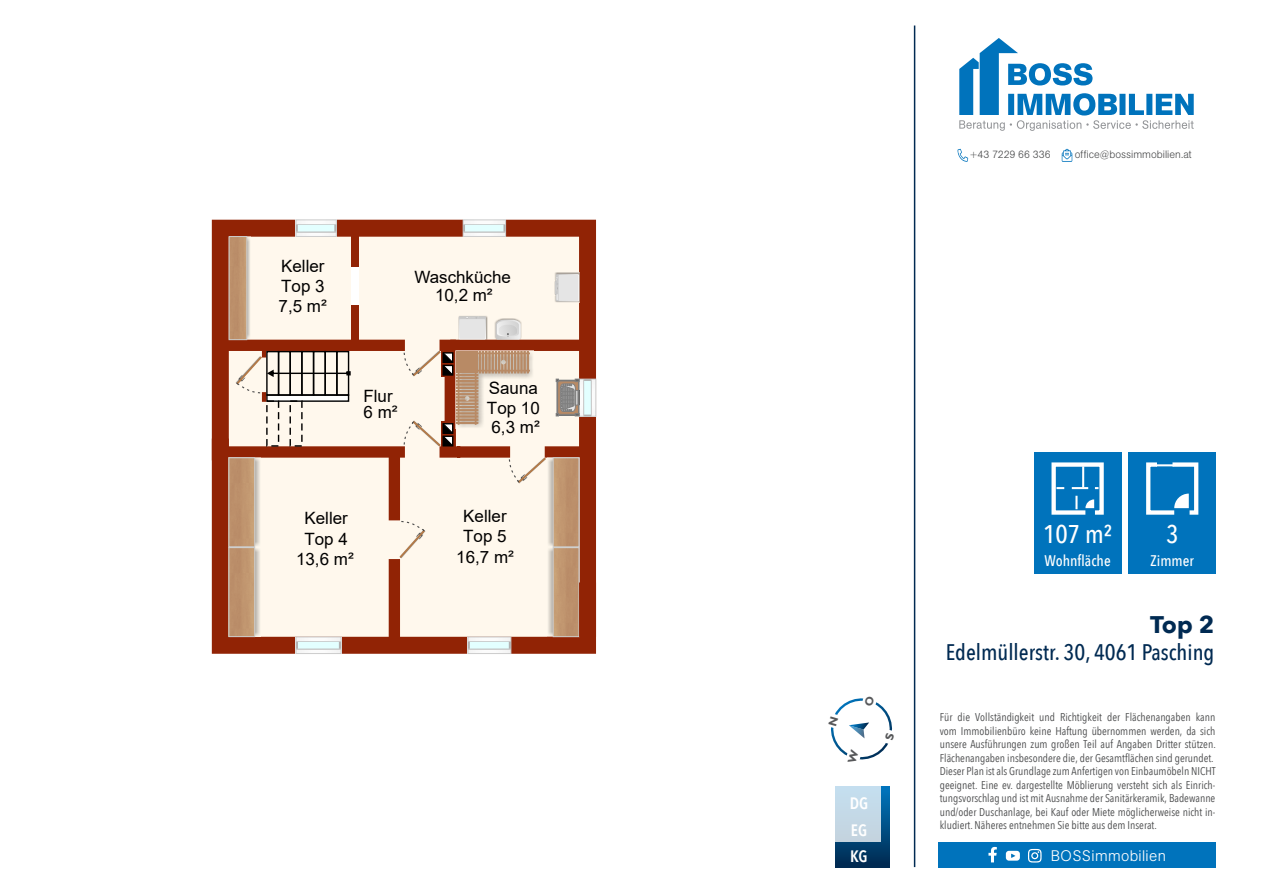
<style>
.page{position:relative;width:1263px;height:893px;background:#fff}
.page>*{position:absolute;margin:0;border:0;box-sizing:border-box;transform-origin:0 0}
.t1{font:500 25.65px "Avenir Next Condensed";color:#fff}
.t2{font:700 24px "Avenir Next";color:#002a52}
.t3{font:500 22.5px "Avenir Next Condensed";color:#002a52}
.t4{font:16.95px/20.4px "Arial";color:#000}
.t5{font:600 16.5px "Avenir Next Condensed";color:#fff}
.t6{font:500 15.3px "Avenir Next Condensed";color:#fff}
.t7{font:300 15.15px "AG Buch BQ";letter-spacing:.025em;color:#fff}
.t8{font:11.25px/13.5px "Avenir Next Condensed";color:#4b4c4d}
.t9{font:300 10.65px "AG Buch BQ";color:#4b4c4d}
</style>
<div class="page">
<svg style="left:957px;top:149px;width:11px;height:13px"></svg>
<svg style="left:1062px;top:149px;width:10px;height:13px"></svg>
<svg style="left:959px;top:38px;width:235px;height:93px"></svg>
<hr style="left:914px;top:26px;width:1px;height:841px;background:#002a52">
<div style="left:939px;top:842px;width:277px;height:25px;background:#0073bc"></div>
<svg style="left:988px;top:847px;width:9px;height:15px"></svg>
<svg style="left:1028px;top:849px;width:13px;height:13px"></svg>
<svg style="left:1006px;top:851px;width:14px;height:10px"></svg>
<svg style="left:211px;top:219px;width:386px;height:435px;background:#e7cbbc"></svg>
<div style="left:545px;top:446px;width:42px;height:12px;background:#912305"></div>
<div style="left:450px;top:340px;width:137px;height:11px;background:#912305"></div>
<div style="left:389px;top:452px;width:11px;height:68px;background:#912305"></div>
<div style="left:389px;top:559px;width:11px;height:86px;background:#912305"></div>
<div style="left:352px;top:237px;width:7px;height:102px;background:#fff"></div>
<div style="left:352px;top:305px;width:7px;height:38px;background:#912305"></div>
<svg style="left:298px;top:639px;width:41px;height:13px"></svg>
<div style="left:296px;top:637px;width:45px;height:17px;border:1px solid #ccc"></div>
<div style="left:296px;top:641px;width:45px;height:8px;background:#ccc"></div>
<svg style="left:296px;top:642px;width:45px;height:7px"></svg>
<div style="left:298px;top:642px;width:41px;height:7px;background:#e3ffff"></div>
<svg style="left:470px;top:639px;width:39px;height:13px"></svg>
<div style="left:468px;top:637px;width:43px;height:17px;border:1px solid #ccc"></div>
<div style="left:468px;top:641px;width:43px;height:8px;background:#ccc"></div>
<svg style="left:468px;top:642px;width:43px;height:7px"></svg>
<div style="left:470px;top:642px;width:39px;height:7px;background:#e3ffff"></div>
<div style="left:579px;top:379px;width:17px;height:37px;background:#fafafa"></div>
<div style="left:579px;top:379px;width:17px;height:37px;border:1px solid #ccc"></div>
<div style="left:583px;top:379px;width:9px;height:37px;background:#ccc"></div>
<svg style="left:465px;top:222px;width:39px;height:13px"></svg>
<div style="left:463px;top:220px;width:43px;height:17px;border:1px solid #ccc"></div>
<svg style="left:463px;top:224px;width:43px;height:8px"></svg>
<svg style="left:463px;top:225px;width:42px;height:6px"></svg>
<div style="left:465px;top:225px;width:38px;height:7px;background:#e3ffff"></div>
<svg style="left:298px;top:222px;width:36px;height:13px"></svg>
<div style="left:296px;top:220px;width:40px;height:17px;border:1px solid #ccc"></div>
<div style="left:296px;top:224px;width:40px;height:8px;background:#ccc"></div>
<svg style="left:296px;top:225px;width:40px;height:6px"></svg>
<div style="left:298px;top:225px;width:36px;height:7px;background:#e3ffff"></div>
<img style="left:516px;top:458px;width:31px;height:27px">
<svg style="left:556px;top:379px;width:35px;height:37px"></svg>
<img style="left:458px;top:315px;width:29px;height:1px">
<img style="left:555px;top:273px;width:24px;height:29px">
<img style="left:554px;top:280px;width:1px;height:15px">
<svg style="left:555px;top:274px;width:24px;height:27px"></svg>
<img style="left:255px;top:483px;width:5px;height:154px">
<img style="left:231px;top:483px;width:22px;height:152px">
<div style="left:229px;top:547px;width:26px;height:90px;border:1px solid #ccc"></div>
<div style="left:229px;top:458px;width:26px;height:89px;border:1px solid #ccc"></div>
<img style="left:548px;top:458px;width:5px;height:179px">
<img style="left:555px;top:460px;width:22px;height:175px">
<div style="left:553px;top:547px;width:26px;height:90px;border:1px solid #ccc"></div>
<div style="left:553px;top:458px;width:26px;height:89px;border:1px solid #ccc"></div>
<img style="left:247px;top:237px;width:3px;height:79px">
<img style="left:231px;top:238px;width:14px;height:78px">
<div style="left:229px;top:236px;width:18px;height:104px;border:1px solid #ccc"></div>
<svg style="left:211px;top:316px;width:335px;height:167px;background:#dcc1b2"></svg>
<div style="left:579px;top:582px;width:17px;height:55px;background:#912305"></div>
<div style="left:352px;top:229px;width:7px;height:38px;background:#912305"></div>
<img style="left:400px;top:529px;width:26px;height:30px">
<svg style="left:398px;top:520px;width:27px;height:38px"></svg>
<div style="left:1034px;top:452px;width:87px;height:122px;background:#0073bc"></div>
<svg style="left:1051px;top:462px;width:53px;height:53px"></svg>
<div style="left:1129px;top:452px;width:87px;height:122px;background:#0073bc"></div>
<svg style="left:1146px;top:462px;width:53px;height:53px"></svg>
<div style="left:835px;top:787px;width:55px;height:80px;background:linear-gradient(to bottom,#0077be,#002a50)"></div>
<div style="left:835px;top:786px;width:46px;height:56px;background:#c4d9e7"></div>
<svg style="left:830px;top:698px;width:62px;height:62px"></svg>
<p class="t4" style="left:281px;top:255px;width:45px">Keller<br>Top 3</p>
<p class="t4" style="left:414px;top:267px;width:98px">Waschküche</p>
<p class="t4" style="left:435px;top:285px;width:59px">10,2 m²</p>
<p class="t4" style="left:279px;top:295px;width:50px">7,5 m²</p>
<p class="t4" style="left:363px;top:386px;width:31px">Flur</p>
<p class="t4" style="left:487px;top:377px;width:54px">Sauna<br>Top 10</p>
<p class="t4" style="left:363px;top:402px;width:35px">6 m²</p>
<p class="t4" style="left:491px;top:417px;width:50px">6,3 m²</p>
<p class="t4" style="left:304px;top:508px;width:45px">Keller<br>Top 4</p>
<p class="t4" style="left:463px;top:506px;width:45px">Keller<br>Top 5</p>
<p class="t4" style="left:296px;top:548px;width:59px">13,6 m²</p>
<p class="t4" style="left:456px;top:547px;width:59px">16,7 m²</p>
<p class="t9" style="left:970px;top:148px;width:82px">+43 7229 66 336</p>
<p class="t9" style="left:1075px;top:148px;width:118px">office@bossimmobilien.at</p>
<p class="t5" style="left:850px;top:794px;width:20px">DG</p>
<p class="t5" style="left:851px;top:820px;width:18px">EG</p>
<p class="t5" style="left:850px;top:847px;width:19px">KG</p>
<p class="t1" style="left:1043px;top:518px;width:70px">107 m²</p>
<p class="t6" style="left:1044px;top:552px;width:68px">Wohnfläche</p>
<p class="t1" style="left:1166px;top:518px;width:14px">3</p>
<p class="t6" style="left:1150px;top:552px;width:45px">Zimmer</p>
<p class="t2" style="left:1150px;top:610px;width:66px">Top 2</p>
<p class="t3" style="left:946px;top:639px;width:270px">Edelmüllerstr. 30, 4061 Pasching</p>
<p class="t8" style="left:940px;top:710px;width:278px">Für die Vollständigkeit und Richtigkeit der Flächenangaben kann vom Immobilienbüro keine Haftung übernommen werden, da sich unsere Ausführungen zum großen Teil auf Angaben Dritter stützen.<br>Flächenangaben insbesondere die, der Gesamtflächen sind gerundet.<br>Dieser Plan ist als Grundlage zum Anfertigen von Einbaumöbeln NICHT geeignet. Eine ev. dargestellte Möblierung versteht sich als Einrich&shy;tungsvorschlag und ist mit Ausnahme der Sanitärkeramik, Badewanne und/oder Duschanlage, bei Kauf oder Miete möglicherweise nicht in&shy;kludiert. Näheres entnehmen Sie bitte aus dem Inserat.</p>
<h3 class="t7" style="left:1051px;top:847px;width:117px">BOSSimmobilien</h3>
</div>
